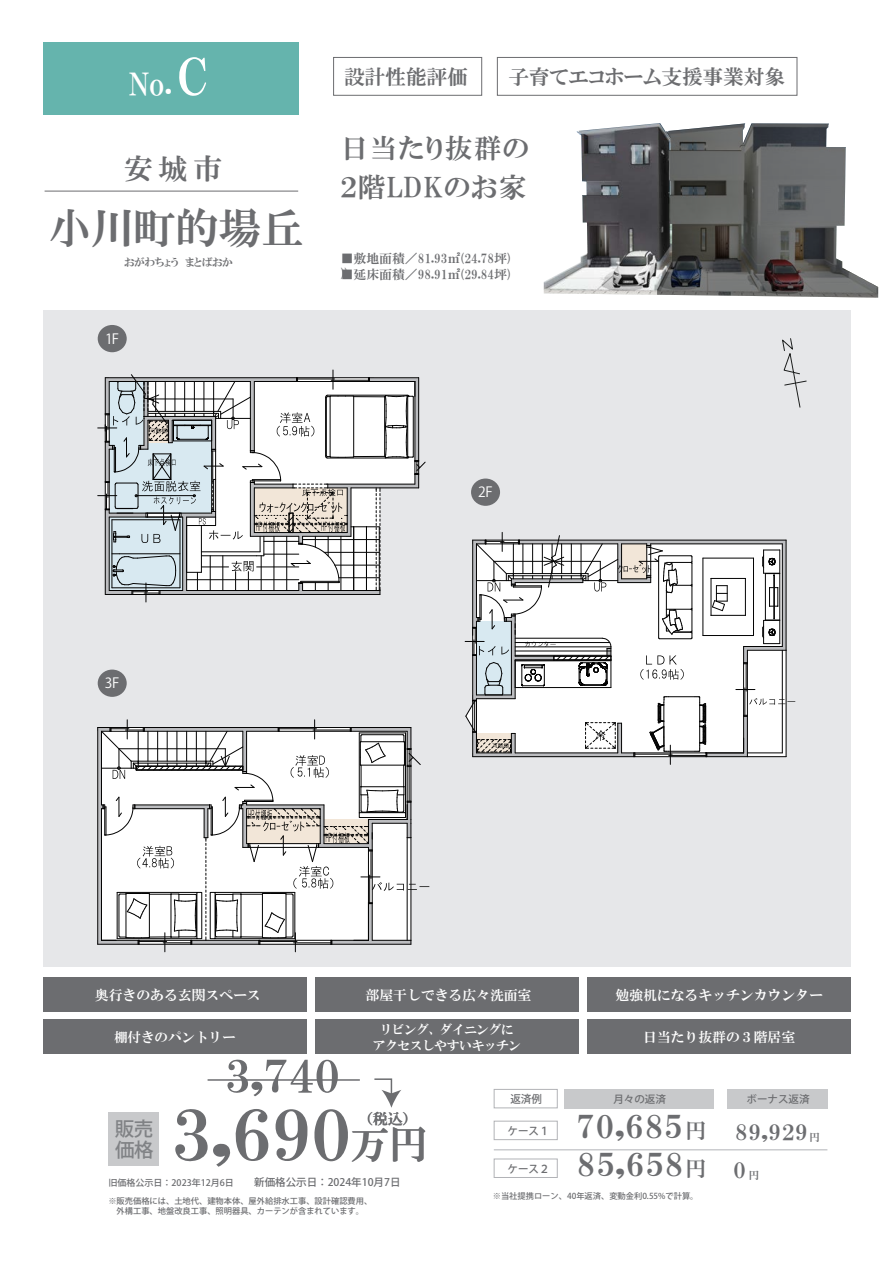
<style>
.page{position:relative;width:893px;height:1263px;background:#fff}
.page>*{position:absolute;margin:0;border:0;box-sizing:border-box;transform-origin:0 0}
.t1{font:70.2px "HGS Mincho E";color:#6c6d70;scale:1.18 1}
.t2{font:44.7px "HGS Mincho E";color:#6c6d70;scale:1.18 1}
.t3{font:42.45px "HGP Mincho E";color:#6c6d70}
.t4{font:39px "HGS Mincho E";color:#6c6d70}
.t5{font:31.8px/37.8px "HGS Mincho E";color:#6c6d70;scale:1.18 1}
.t6{font:30.9px "HGP Mincho E";color:#fff}
.t7{font:29.1px "HGP Mincho E";color:#6c6d70}
.t8{font:27.6px/39px "HGP Mincho E";letter-spacing:.05em;color:#6c6d70}
.t9{font:21.6px "HGS Mincho E";color:#6c6d70;scale:1.18 1}
.t10{font:20.55px "HGP Mincho E";color:#6c6d70}
.t11{font:500 19.5px/21.8px "Koz Go Pr 6 N";color:#808285}
.t12{font:15px "HGS Mincho E";color:#6c6d70}
.t13{font:13.95px "Koz Go Pr 6 N";color:#fff}
.t14{font:13.8px "HGS Mincho E";color:#fff}
.t15{font:13.5px "HGS Mincho E";color:#fff}
.t16{font:12.9px/16px "HGP Mincho E";color:#6c6d70}
.t17{font:12.75px/15.3px "HGS Mincho E";letter-spacing:-.035em;color:#fff;text-align:center}
.t18{font:500 10.95px "Koz Go Pr 6 N";color:#6c6d70;scale:.96 1}
.t19{font:10.65px "HGP Mincho E";color:#6c6d70}
.t20{font:500 10.5px "Koz Go Pr 6 N";color:#6c6d70}
.t21{font:500 9px "Koz Go Pr 6 N";color:#6c6d70}
.t22{font:500 8.25px/9.9px "Koz Go Pr 6 N";color:#6c6d70}
.s1{font-size:51px}
.s2{font-size:21px}
.s3{font-size:21.6px}
.s4{font-size:10.5px}
</style>
<div class="page">
<div style="left:43px;top:311px;width:808px;height:656px;background:#e6e7e9"></div>
<div style="left:564px;top:1089px;width:149px;height:19px;background:#c8c9cb"></div>
<div style="left:43px;top:977px;width:264px;height:34px;background:#6c6d70"></div>
<div style="left:43px;top:1020px;width:264px;height:34px;background:#6c6d70"></div>
<div style="left:315px;top:977px;width:264px;height:34px;background:#6c6d70"></div>
<div style="left:315px;top:1020px;width:264px;height:34px;background:#6c6d70"></div>
<div style="left:587px;top:977px;width:264px;height:34px;background:#6c6d70"></div>
<div style="left:587px;top:1020px;width:264px;height:34px;background:#6c6d70"></div>
<div style="left:727px;top:1089px;width:100px;height:19px;background:#c8c9cb"></div>
<div style="left:494px;top:1121px;width:64px;height:19px;border:1px solid #b2b3b7"></div>
<div style="left:494px;top:1089px;width:64px;height:19px;border:1px solid #b2b3b7"></div>
<div style="left:494px;top:1159px;width:64px;height:19px;border:1px solid #b2b3b7"></div>
<div style="left:108px;top:1112px;width:51px;height:54px;background:#c8c9cb"></div>
<hr style="left:494px;top:1149px;width:333px;height:1px;background:#b2b3b7">
<div style="left:43px;top:42px;width:255px;height:72px;background:#65b4ad"></div>
<hr style="left:45px;top:191px;width:253px;height:1px;background:#6c6d70">
<img style="left:544px;top:123px;width:113px;height:172px">
<svg style="left:657px;top:123px;width:221px;height:175px"></svg>
<hr style="left:208px;top:1079px;width:152px;height:2px;background:#6c6d70">
<svg style="left:374px;top:1078px;width:27px;height:30px"></svg>
<svg style="left:782px;top:338px;width:25px;height:70px"></svg>
<div style="left:98px;top:325px;width:29px;height:27px;background:#6c6d70;border-radius:50%"></div>
<div style="left:98px;top:669px;width:29px;height:28px;background:#6c6d70;border-radius:50%"></div>
<div style="left:471px;top:478px;width:29px;height:28px;background:#6c6d70;border-radius:50%"></div>
<svg style="left:98px;top:370px;width:328px;height:232px"></svg>
<hr style="left:201px;top:551px;width:59px;height:1px;background:#030303">
<div style="left:473px;top:540px;width:313px;height:217px;background:#fff"></div>
<hr style="left:707px;top:753px;width:40px;height:4px;background:#bcbdc0">
<hr style="left:744px;top:716px;width:3px;height:41px;background:#bcbdc0">
<svg style="left:783px;top:541px;width:3px;height:74px"></svg>
<hr style="left:519px;top:540px;width:266px;height:4px;background:#bcbdc0">
<hr style="left:705px;top:753px;width:39px;height:1px;background:#030303">
<hr style="left:779px;top:574px;width:1px;height:46px;background:#030303">
<hr style="left:765px;top:574px;width:1px;height:46px;background:#030303">
<svg style="left:769px;top:587px;width:10px;height:20px"></svg>
<hr style="left:774px;top:575px;width:1px;height:44px;background:#030303">
<svg style="left:762px;top:550px;width:18px;height:26px"></svg>
<hr style="left:753px;top:558px;width:1px;height:77px;background:#030303">
<hr style="left:703px;top:635px;width:50px;height:1px;background:#030303">
<hr style="left:703px;top:558px;width:50px;height:1px;background:#030303">
<hr style="left:711px;top:578px;width:34px;height:1px;background:#030303">
<hr style="left:745px;top:578px;width:1px;height:37px;background:#030303">
<hr style="left:711px;top:615px;width:34px;height:1px;background:#030303">
<hr style="left:786px;top:540px;width:1px;height:110px;background:#030303">
<hr style="left:782px;top:544px;width:1px;height:102px;background:#030303">
<hr style="left:782px;top:650px;width:1px;height:103px;background:#030303">
<hr style="left:786px;top:650px;width:1px;height:107px;background:#030303">
<hr style="left:747px;top:756px;width:39px;height:1px;background:#030303">
<hr style="left:747px;top:753px;width:35px;height:1px;background:#030303">
<hr style="left:519px;top:540px;width:267px;height:1px;background:#030303">
<hr style="left:651px;top:543px;width:131px;height:1px;background:#030303">
<hr style="left:747px;top:716px;width:1px;height:41px;background:#030303">
<hr style="left:743px;top:716px;width:1px;height:37px;background:#030303">
<hr style="left:707px;top:752px;width:37px;height:1px;background:#030303">
<hr style="left:707px;top:756px;width:40px;height:1px;background:#030303">
<svg style="left:736px;top:615px;width:59px;height:102px"></svg>
<svg style="left:465px;top:532px;width:263px;height:232px"></svg>
<hr style="left:97px;top:727px;width:1px;height:217px;background:#030303">
<svg style="left:98px;top:720px;width:331px;height:232px"></svg>
<div style="left:333px;top:57px;width:149px;height:38px;border:1px solid #6c6d70"></div>
<div style="left:497px;top:57px;width:300px;height:38px;border:1px solid #6c6d70"></div>
<h3 class="t6" style="left:129px;top:68px;width:80px">No.<span class="s1">C</span></h3>
<h3 class="t7" style="left:123px;top:154px;width:100px">安城市</h3>
<h3 class="t3" style="left:49px;top:206px;width:256px">小川町的場丘</h3>
<p class="t19" style="left:125px;top:256px;width:110px">おがわちょう　まとばおか</p>
<h3 class="t13" style="left:105px;top:331px;width:15px">1F</h3>
<h3 class="t10" style="left:344px;top:66px;width:125px">設計性能評価</h3>
<h3 class="t10" style="left:508px;top:66px;width:278px">子育てエコホーム支援事業対象</h3>
<h3 class="t8" style="left:341px;top:128px;width:190px">日当たり抜群の<br>２階LDKのお家</h3>
<h3 class="t16" style="left:341px;top:250px;width:172px">■敷地面積／81.93㎡(24.78坪) ))■延床面積／98.91㎡(29.84坪)</h3>
<h3 class="t13" style="left:478px;top:484px;width:16px">2F</h3>
<h3 class="t13" style="left:105px;top:675px;width:16px">3F</h3>
<h3 class="t14" style="left:95px;top:988px;width:167px">奥行きのある玄関スペース</h3>
<h3 class="t14" style="left:366px;top:988px;width:167px">部屋干しできる広々洗面室</h3>
<h3 class="t14" style="left:615px;top:988px;width:209px">勉強机になるキッチンカウンター</h3>
<h3 class="t15" style="left:114px;top:1030px;width:123px">棚付きのパントリー</h3>
<h3 class="t17" style="left:373px;top:1022px;width:150px">リビング、ダイニングにアクセスしやすいキッチン</h3>
<h3 class="t14" style="left:643px;top:1030px;width:154px">日当たり抜群の３階居室</h3>
<h2 class="t2" style="left:224px;top:1053px;width:100px">3,740</h2>
<h3 class="t18" style="left:510px;top:1093px;width:34px">返済例</h3>
<p class="t20" style="left:613px;top:1093px;width:54px">月々の返済</p>
<p class="t20" style="left:747px;top:1093px;width:65px">ボーナス返済</p>
<h1 class="t1" style="left:171px;top:1099px;width:156px">3,690</h1>
<h3 class="t12" style="left:358px;top:1111px;width:62px">（税込）</h3>
<h3 class="t5" style="left:576px;top:1108px;width:157px">70,685 <span class="s2">円<br></span>85,658<span class="s2">円</span> <span class="s3">0</span> <span class="s4">円</span></h3>
<h3 class="t11" style="left:115px;top:1118px;width:40px">販売価格</h3>
<h3 class="t4" style="left:350px;top:1124px;width:79px">万円</h3>
<h3 class="t9" style="left:735px;top:1121px;width:74px">89,929<span class="s4">円</span></h3>
<h3 class="t18" style="left:508px;top:1125px;width:45px">ケース１</h3>
<h3 class="t18" style="left:508px;top:1163px;width:45px">ケース２</h3>
<p class="t21" style="left:109px;top:1178px;width:127px">旧価格公示日：2023年12月6日</p>
<p class="t20" style="left:254px;top:1176px;width:148px">新価格公示日：2024年10月7日</p>
<p class="t22" style="left:108px;top:1196px;width:265px">※販売価格には、土地代、建物本体、屋外給排水工事、設計確認費用、　外構工事、地盤改良工事、照明器具、カーテンが含まれています。</p>
<p class="t22" style="left:493px;top:1192px;width:207px">※当社提携ローン、40年返済、変動金利0.55%で計算。</p>
</div>
